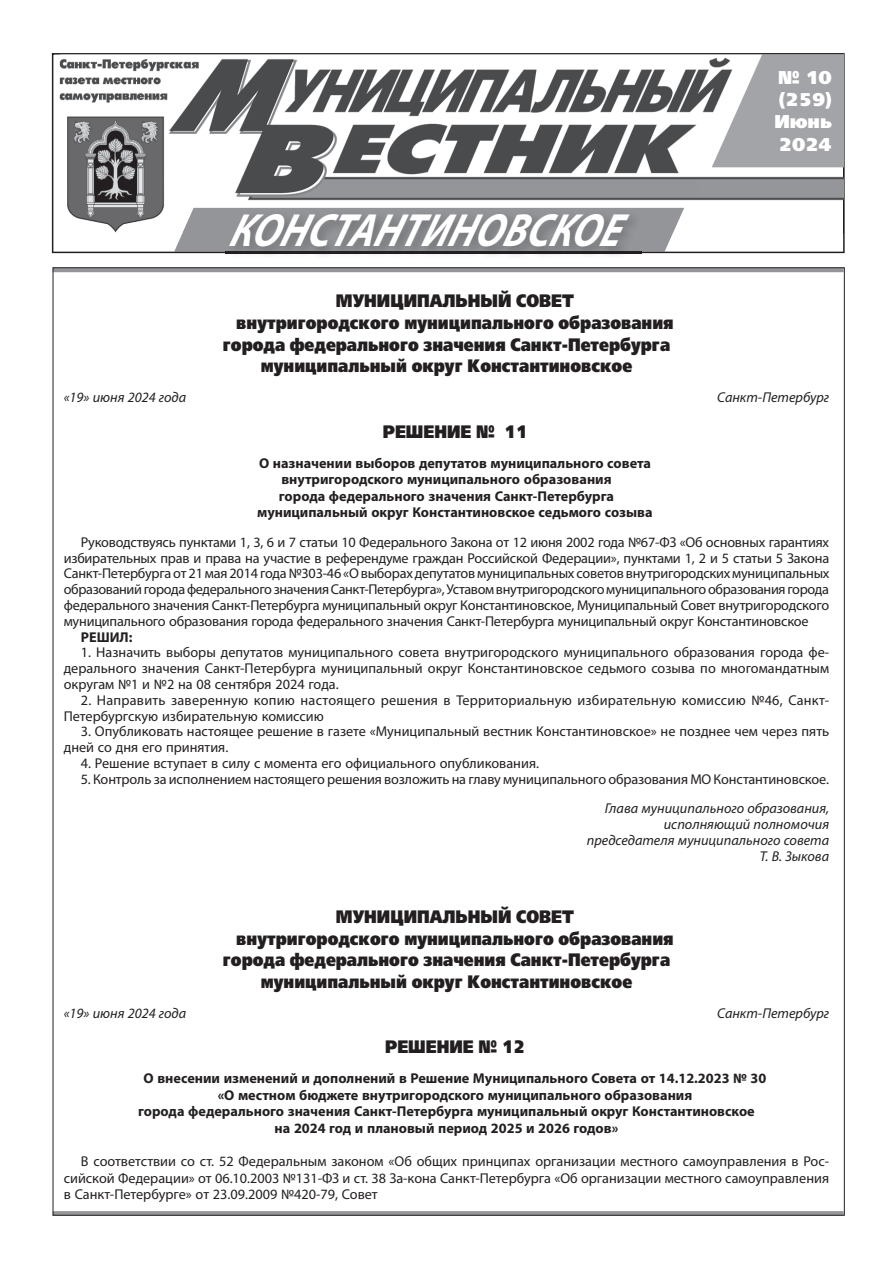
<style>
.page{position:relative;width:893px;height:1263px;background:#fff}
.page>*{position:absolute;margin:0;border:0;box-sizing:border-box;transform-origin:0 0}
.t1{font:italic 700 46.8px "Myriad Pro";color:#fff;scale:.85 1}
.t2{font:18.45px/22.2px "Free Set Black C";color:#fff;text-align:justify}
.t3{font:18px "Free Set Black C";color:#231f20;scale:.87 1}
.t4{font:14.25px/15.8px "Myriad Pro";color:#231f20;text-align:justify}
.t5{font:700 14.25px "Myriad Pro";color:#231f20}
.t6{font:italic 14.25px/15.8px "Myriad Pro";color:#231f20;text-align:right}
</style>
<div class="page">
<svg style="left:52px;top:53px;width:793px;height:200px"></svg>
<svg style="left:53px;top:268px;width:791px;height:4px;background:#8c8e91"></svg>
<svg style="left:53px;top:1211px;width:791px;height:4px;background:#909294"></svg>
<img style="left:60px;top:55px;width:784px;height:178px">
<img style="left:182px;top:208px;width:502px;height:25px">
<img style="left:226px;top:210px;width:416px;height:46px">
<img style="left:226px;top:252px;width:416px;height:1px">
<h1 class="t1" style="left:228px;top:200px;width:482px">КОНСТАНТИНОВСКОЕ</h1>
<p class="t3" style="left:336px;top:291px;width:275px">МУНИЦИПАЛЬНЫЙ СОВЕТ</p>
<p class="t3" style="left:236px;top:312px;width:504px">внутригородского муниципального образования</p>
<p class="t3" style="left:223px;top:334px;width:516px">города федерального значения Санкт-Петербурга</p>
<p class="t3" style="left:261px;top:356px;width:428px">муниципальный округ Константиновское</p>
<p class="t2" style="left:774px;top:67px;width:59px">№ 10 (259)<br>Июнь 2024</p>
<p class="t6" style="left:64px;top:389px;width:124px">«19» июня 2024 года</p>
<p class="t6" style="left:717px;top:389px;width:113px">Санкт-Петербург</p>
<p class="t3" style="left:383px;top:421px;width:168px">РЕШЕНИЕ № 11</p>
<p class="t5" style="left:259px;top:454px;width:393px">О назначении выборов депутатов муниципального совета</p>
<p class="t5" style="left:281px;top:470px;width:332px">внутригородского муниципального образования</p>
<p class="t5" style="left:279px;top:487px;width:337px">города федерального значения Санкт-Петербурга</p>
<p class="t5" style="left:257px;top:503px;width:397px">муниципальный округ Константиновское седьмого созыва</p>
<p class="t4" style="left:64px;top:534px;width:767px;text-indent:17px">Руководствуясь пунктами 1, 3, 6 и 7 статьи 10 Федерального Закона от 12 июня 2002 года №67-ФЗ «Об основных гарантиях избирательных прав и права на участие в референдуме граждан Российской Федерации», пунктами 1, 2 и 5 статьи 5 Закона Санкт-Петербурга от 21 мая 2014 года №303-46 «О выборах депутатов муниципальных советов внутригородских муниципальных образований города федерального значения Санкт-Петербурга», Уставом внутригородского муниципального образования города федерального значения Санкт-Петербурга муниципальный округ Константиновское, Муниципальный Совет внутригородского муниципального образования города федерального значения Санкт-Петербурга муниципальный округ Константиновское</p>
<p class="t5" style="left:81px;top:627px;width:53px">РЕШИЛ:</p>
<p class="t4" style="left:64px;top:644px;width:767px;text-indent:17px">1. Назначить выборы депутатов муниципального совета внутригородского муниципального образования города фе&shy;дерального значения Санкт-Петербурга муниципальный округ Константиновское седьмого созыва по многомандатным округам №1 и №2 на 08 сентября 2024 года.</p>
<p class="t4" style="left:64px;top:692px;width:767px;text-indent:17px">2. Направить заверенную копию настоящего решения в Территориальную избирательную комиссию №46, Санкт-<br>Петербургскую избирательную комиссию</p>
<p class="t4" style="left:64px;top:723px;width:767px;text-indent:17px">3. Опубликовать настоящее решение в газете «Муниципальный вестник Константиновское» не позднее чем через пять дней со дня его принятия.</p>
<p class="t4" style="left:81px;top:755px;width:460px">4. Решение вступает в силу с момента его официального опубликования.</p>
<p class="t4" style="left:81px;top:771px;width:750px">5. Контроль за исполнением настоящего решения возложить на главу муниципального образования МО Константиновское.</p>
<p class="t6" style="left:587px;top:800px;width:244px">Глава муниципального образования, исполняющий полномочия председателя муниципального совета<br>Т. В. Зыкова</p>
<p class="t3" style="left:336px;top:906px;width:275px">МУНИЦИПАЛЬНЫЙ СОВЕТ</p>
<p class="t3" style="left:236px;top:928px;width:504px">внутригородского муниципального образования</p>
<p class="t3" style="left:223px;top:949px;width:516px">города федерального значения Санкт-Петербурга</p>
<p class="t3" style="left:261px;top:971px;width:428px">муниципальный округ Константиновское</p>
<p class="t6" style="left:64px;top:1005px;width:124px">«19» июня 2024 года</p>
<p class="t6" style="left:717px;top:1005px;width:113px">Санкт-Петербург</p>
<p class="t3" style="left:385px;top:1036px;width:162px">РЕШЕНИЕ № 12</p>
<p class="t5" style="left:144px;top:1069px;width:624px">О внесении изменений и дополнений в Решение Муниципального Совета от 14.12.2023 № 30</p>
<p class="t5" style="left:218px;top:1086px;width:476px">«О местном бюджете внутригородского муниципального образования</p>
<p class="t5" style="left:138px;top:1102px;width:618px">города федерального значения Санкт-Петербурга муниципальный округ Константиновское</p>
<p class="t5" style="left:275px;top:1119px;width:345px">на 2024 год и плановый период 2025 и 2026 годов»</p>
<p class="t4" style="left:64px;top:1153px;width:767px;line-height:16.5px;text-indent:17px">В соответствии со ст. 52 Федеральным законом «Об общих принципах организации местного самоуправления в Рос&shy;сийской Федерации» от 06.10.2003 №131-ФЗ и ст. 38 За-кона Санкт-Петербурга «Об организации местного самоуправления в Санкт-Петербурге» от 23.09.2009 №420-79, Совет</p>
</div>
